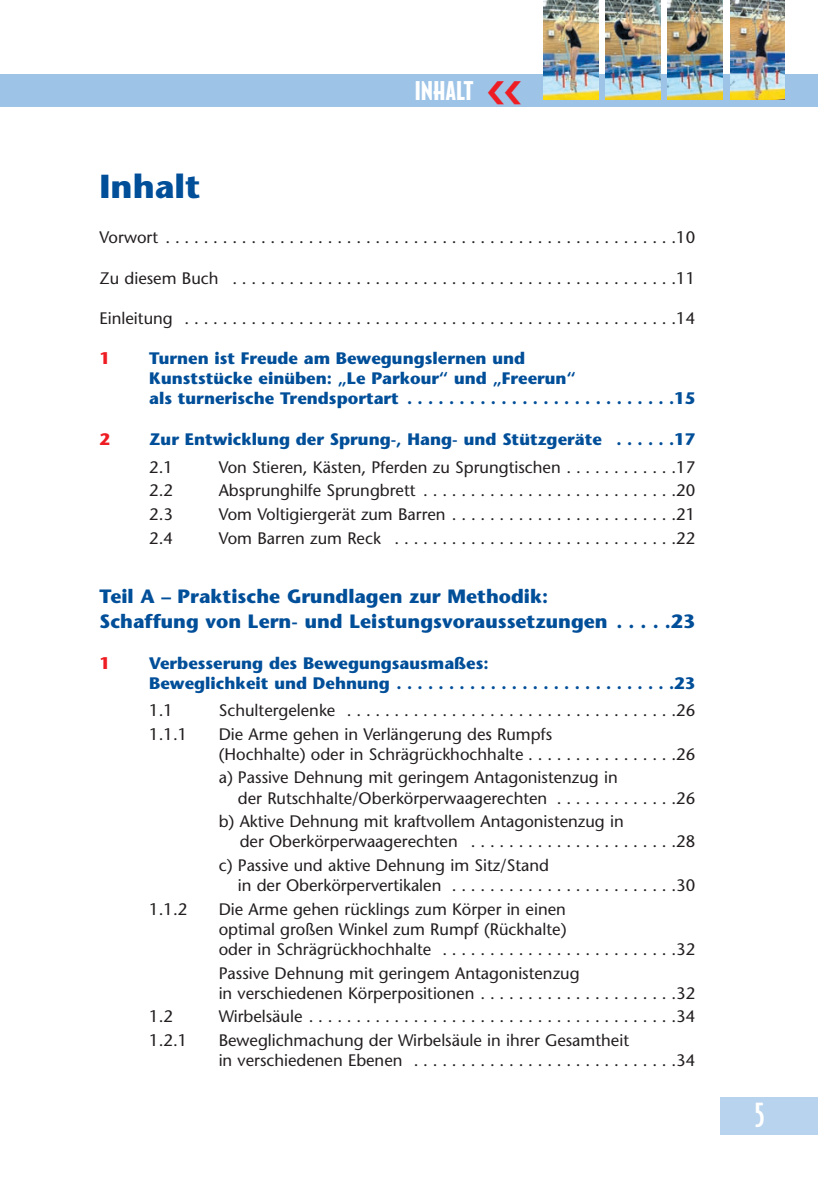
<style>
.page{position:relative;width:818px;height:1190px;background:#fff}
.page>*{position:absolute;margin:0;border:0;box-sizing:border-box;transform-origin:0 0}
.t1{font:700 33.25px "Stone Sans";color:#014e99}
.t2{font:500 31.5px "Bodega Sans";color:#fff}
.t3{font:900 24.5px "Bodega Sans";letter-spacing:.01em;color:#fff}
.t4{font:700 19.25px/24.5px "Stone Sans";color:#014e99}
.t5{font:16.62px/20.1px "Stone Sans";color:#231f20}
.t6{font:700 16.62px/20.1px "Stone Sans";color:#014e99}
.t7{font:700 16.62px "Stone Sans";color:#ee1d23}
.s1{color:#ee1d23}
</style>
<div class="page">
<div style="left:0;top:75px;width:817px;height:32px;background:#9dc3e6"></div>
<img style="left:544px;top:0;width:54px;height:99px">
<img style="left:606px;top:0;width:54px;height:99px">
<img style="left:668px;top:0;width:54px;height:99px">
<img style="left:730px;top:0;width:54px;height:99px">
<div style="left:720px;top:1096px;width:97px;height:38px;background:#b7d3ed"></div>
<h3 class="t3" style="left:414px;top:81px;width:108px">INHALT <span class="s1">❮❮</span></h3>
<h1 class="t1" style="left:100px;top:174px;width:102px">Inhalt</h1>
<p class="t5" style="left:100px;top:229px;width:597px">Vorwort . . . . . . . . . . . . . . . . . . . . . . . . . . . . . . . . . . . . . . . . . . . . . . . . . . . . . .10</p>
<p class="t5" style="left:100px;top:269px;width:597px">Zu diesem Buch . . . . . . . . . . . . . . . . . . . . . . . . . . . . . . . . . . . . . . . . . . . . . . .11</p>
<p class="t5" style="left:100px;top:310px;width:597px">Einleitung . . . . . . . . . . . . . . . . . . . . . . . . . . . . . . . . . . . . . . . . . . . . . . . . . . . .14</p>
<p class="t7" style="left:100px;top:352px;width:12px">1</p>
<p class="t6" style="left:149px;top:350px;width:547px">Turnen ist Freude am Bewegungslernen und<br>Kunststücke einüben: „Le Parkour“ und „Freerun“<br>als turnerische Trendsportart . . . . . . . . . . . . . . . . . . . . . . . . . .15</p>
<p class="t7" style="left:100px;top:433px;width:12px">2</p>
<p class="t6" style="left:149px;top:431px;width:547px">Zur Entwicklung der Sprung-, Hang- und Stützgeräte . . . . . .17</p>
<p class="t5" style="left:149px;top:458px;width:25px">2.1</p>
<p class="t5" style="left:219px;top:458px;width:478px">Von Stieren, Kästen, Pferden zu Sprungtischen . . . . . . . . . . . .17</p>
<p class="t5" style="left:149px;top:482px;width:25px">2.2</p>
<p class="t5" style="left:219px;top:482px;width:478px">Absprunghilfe Sprungbrett . . . . . . . . . . . . . . . . . . . . . . . . . . .20</p>
<p class="t5" style="left:149px;top:506px;width:25px">2.3</p>
<p class="t5" style="left:219px;top:506px;width:478px">Vom Voltigiergerät zum Barren . . . . . . . . . . . . . . . . . . . . . . . .21</p>
<p class="t5" style="left:149px;top:529px;width:25px">2.4</p>
<p class="t5" style="left:219px;top:529px;width:478px">Vom Barren zum Reck . . . . . . . . . . . . . . . . . . . . . . . . . . . . . .22</p>
<p class="t4" style="left:100px;top:586px;width:597px">Teil A – Praktische Grundlagen zur Methodik:<br>Schaffung von Lern- und Leistungsvoraussetzungen . . . . .23</p>
<p class="t7" style="left:100px;top:656px;width:12px">1</p>
<p class="t6" style="left:149px;top:654px;width:547px">Verbesserung des Bewegungsausmaßes:<br>Beweglichkeit und Dehnung . . . . . . . . . . . . . . . . . . . . . . . . . . .23</p>
<p class="t5" style="left:149px;top:702px;width:25px">1.1</p>
<p class="t5" style="left:219px;top:702px;width:478px">Schultergelenke . . . . . . . . . . . . . . . . . . . . . . . . . . . . . . . . . . .26</p>
<p class="t5" style="left:149px;top:725px;width:40px">1.1.1</p>
<p class="t5" style="left:219px;top:725px;width:478px">Die Arme gehen in Verlängerung des Rumpfs<br>(Hochhalte) oder in Schrägrückhochhalte . . . . . . . . . . . . . . . .26</p>
<p class="t5" style="left:238px;top:769px;width:459px;text-indent:-19px">a) Passive Dehnung mit geringem Antagonistenzug in<br>der Rutschhalte/Oberkörperwaagerechten . . . . . . . . . . . . .26</p>
<p class="t5" style="left:240px;top:813px;width:457px;text-indent:-21px">b) Aktive Dehnung mit kraftvollem Antagonistenzug in<br>der Oberkörperwaagerechten . . . . . . . . . . . . . . . . . . . . . .28</p>
<p class="t5" style="left:238px;top:856px;width:459px;text-indent:-19px">c) Passive und aktive Dehnung im Sitz/Stand<br>in der Oberkörpervertikalen . . . . . . . . . . . . . . . . . . . . . . . .30</p>
<p class="t5" style="left:149px;top:900px;width:40px">1.1.2</p>
<p class="t5" style="left:219px;top:900px;width:478px">Die Arme gehen rücklings zum Körper in einen<br>optimal großen Winkel zum Rumpf (Rückhalte)<br>oder in Schrägrückhochhalte . . . . . . . . . . . . . . . . . . . . . . . . .32</p>
<p class="t5" style="left:219px;top:964px;width:478px">Passive Dehnung mit geringem Antagonistenzug<br>in verschiedenen Körperpositionen . . . . . . . . . . . . . . . . . . . . .32</p>
<p class="t5" style="left:149px;top:1008px;width:25px">1.2</p>
<p class="t5" style="left:219px;top:1008px;width:478px">Wirbelsäule . . . . . . . . . . . . . . . . . . . . . . . . . . . . . . . . . . . . . . .34</p>
<p class="t5" style="left:149px;top:1031px;width:40px">1.2.1</p>
<p class="t5" style="left:219px;top:1031px;width:478px">Beweglichmachung der Wirbelsäule in ihrer Gesamtheit<br>in verschiedenen Ebenen . . . . . . . . . . . . . . . . . . . . . . . . . . . .34</p>
<h2 class="t2" style="left:754px;top:1102px;width:11px">5</h2>
</div>
